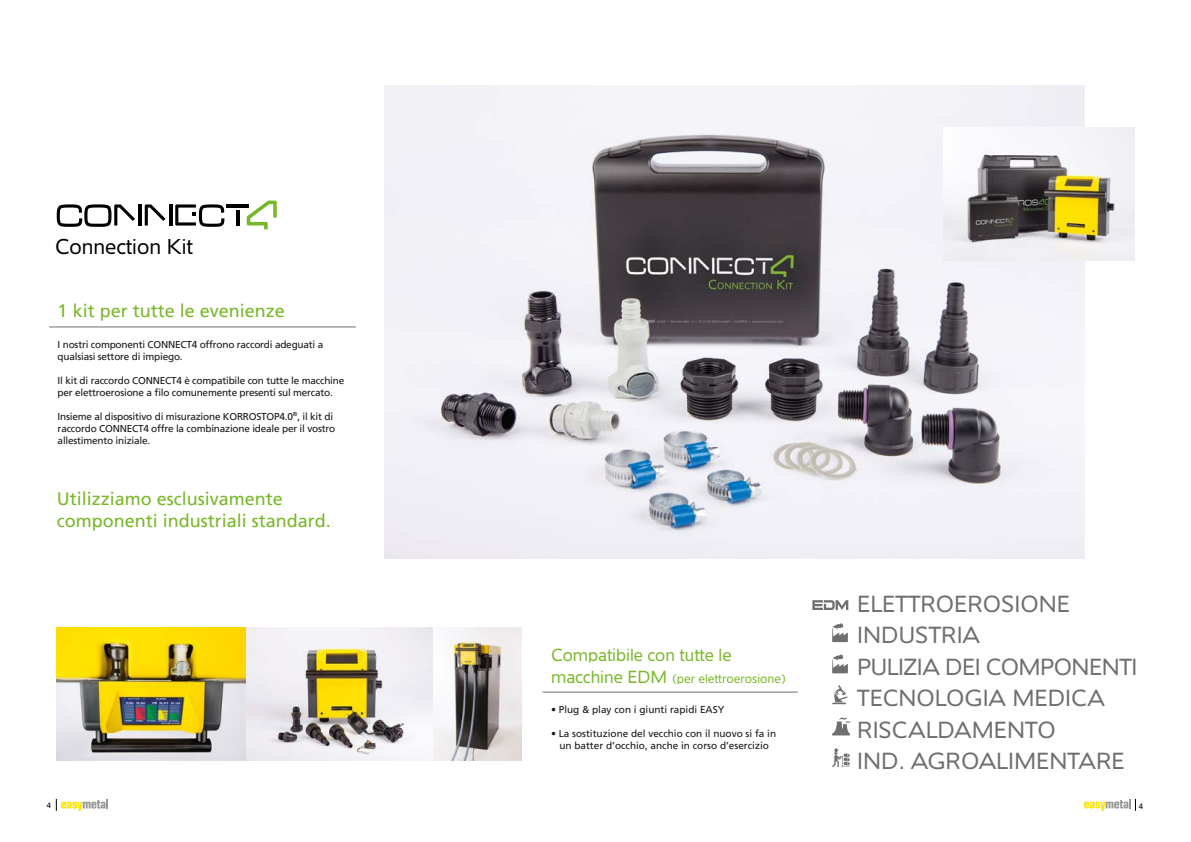
<style>
.page{position:relative;width:1191px;height:842px;background:#fff}
.page>*{position:absolute;margin:0;border:0;box-sizing:border-box;transform-origin:0 0}
.t1{font:300 24px/31.5px "Angro LT Std";color:#706f6f}
.t2{font:300 22px "Angro LT Std";color:#000}
.t3{font:18px/21.6px "Frutiger LT";color:#78b82a}
.t4{font:300 18px "Angro LT Std";color:#78b82a}
.t5{font:300 13px "Angro LT Std";color:#78b82a}
.t6{font:10px/12px "Frutiger LT";letter-spacing:-.02em;color:#171818}
.t7{font:10px/12px "Frutiger LT";color:#171818;text-align:center}
.t8{font:8px "Arial";color:#000}
.s1{font-size:18px}
</style>
<div class="page">
<svg style="left:1084px;top:799px;width:52px;height:12px"></svg>
<svg style="left:56px;top:799px;width:52px;height:12px"></svg>
<img style="left:384px;top:85px;width:700px;height:474px">
<img style="left:944px;top:128px;width:190px;height:132px">
<img style="left:57px;top:627px;width:377px;height:133px">
<svg style="left:832px;top:748px;width:18px;height:19px"></svg>
<svg style="left:832px;top:654px;width:16px;height:19px"></svg>
<svg style="left:832px;top:717px;width:18px;height:18px"></svg>
<svg style="left:832px;top:685px;width:15px;height:19px"></svg>
<svg style="left:832px;top:623px;width:16px;height:19px"></svg>
<svg style="left:812px;top:600px;width:36px;height:10px"></svg>
<hr style="left:542px;top:692px;width:255px;height:1px;background:#706f6f">
<svg style="left:247px;top:201px;width:30px;height:28px"></svg>
<hr style="left:138px;top:204px;width:4px;height:22px;background:#000">
<svg style="left:57px;top:204px;width:78px;height:23px"></svg>
<svg style="left:145px;top:204px;width:20px;height:22px"></svg>
<hr style="left:169px;top:204px;width:3px;height:22px;background:#000">
<svg style="left:175px;top:204px;width:49px;height:23px"></svg>
<hr style="left:236px;top:210px;width:3px;height:16px;background:#000">
<hr style="left:227px;top:204px;width:22px;height:4px;background:#000">
<hr style="left:49px;top:326px;width:307px;height:1px;background:#706f6f">
<img style="left:434px;top:627px;width:87px;height:134px">
<h2 class="t2" style="left:55px;top:234px;width:139px">Connection Kit</h2>
<h3 class="t3" style="left:58px;top:300px;width:229px">1 kit per tutte le evenienze</h3>
<p class="t6" style="left:58px;top:338px;width:267px">I nostri componenti CONNECT4 offrono raccordi adeguati a qualsiasi settore di impiego.</p>
<p class="t6" style="left:58px;top:374px;width:288px">Il kit di raccordo CONNECT4 è compatibile con tutte le macchine per elettroerosione a filo comunemente presenti sul mercato.</p>
<p class="t6" style="left:58px;top:410px;width:279px">Insieme al dispositivo di misurazione KORROSTOP4.0<sup>®</sup>, il kit di raccordo CONNECT4 offre la combinazione ideale per il vostro allestimento iniziale.</p>
<h3 class="t3" style="left:57px;top:488px;width:276px">Utilizziamo esclusivamente componenti industriali standard.</h3>
<h3 class="t4" style="left:551px;top:645px;width:182px">Compatibile con tutte le</h3>
<h3 class="t5" style="left:551px;top:671px;width:237px"><span class="s1">macchine EDM</span> (per elettroerosione)</h3>
<p class="t7" style="left:551px;top:703px;width:175px">• Plug &amp; play con i giunti rapidi EASY</p>
<p class="t7" style="left:551px;top:727px;width:227px">• La sostituzione del vecchio con il nuovo si fa in un batter d’occhio, anche in corso d’esercizio</p>
<h1 class="t1" style="left:857px;top:588px;width:281px">ELETTROEROSIONE<br>INDUSTRIA<br>PULIZIA DEI COMPONENTI<br>TECNOLOGIA MEDICA<br>RISCALDAMENTO<br>IND. AGROALIMENTARE</h1>
<p class="t8" style="left:47px;top:800px;width:6px">4</p>
<p class="t8" style="left:1139px;top:801px;width:6px">4</p>
</div>
